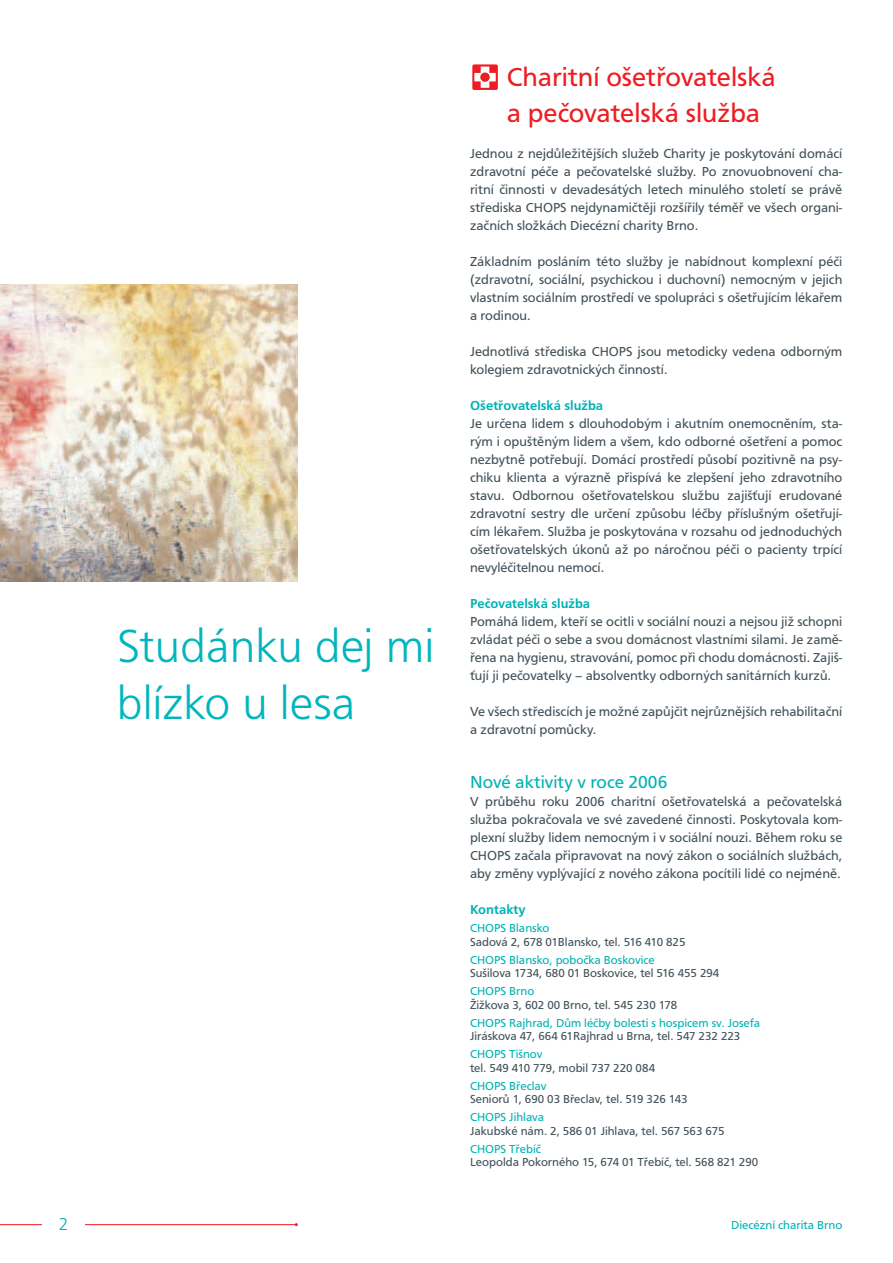
<style>
.page{position:relative;width:893px;height:1263px;background:#fff}
.page>*{position:absolute;margin:0;border:0;box-sizing:border-box;transform-origin:0 0}
.t1{font:300 48px/57px "F015 TOT";color:#00b6bc}
.t2{font:27px/36px "F015 TOT";color:#ee1d23}
.t3{font:18px "F015 TOT";color:#00b2b5}
.t4{font:300 18px "F015 TOT";color:#00b2b5}
.t5{font:13.5px/18px "F015 TOT";color:#425159;text-align:justify}
.t6{font:500 13.5px "F015 TOT";color:#00b2b5}
.t7{font:12px "F015 TOT";color:#425159}
.t8{font:12px "F015 TOT";color:#00b2b5}
</style>
<div class="page">
<hr style="left:1px;top:1224px;width:295px;height:1px;background:#ee1d23">
<div style="left:43px;top:1217px;width:42px;height:21px;background:#fff"></div>
<svg style="left:472px;top:64px;width:26px;height:26px"></svg>
<div style="left:480px;top:73px;width:9px;height:9px;background:#ee1d23;border-radius:50%"></div>
<img style="left:1px;top:284px;width:297px;height:298px">
<h1 class="t1" style="left:117px;top:621px;width:319px">Studánku dej mi blízko u lesa</h1>
<h2 class="t2" style="left:507px;top:61px;width:270px">Charitní ošetřovatelská a pečovatelská služba</h2>
<p class="t5" style="left:470px;top:146px;width:374px">Jednou z nejdůležitějších služeb Charity je poskytování domácí zdravotní péče a pečovatelské služby. Po znovuobnovení cha&shy;ritní činnosti v devadesátých letech minulého století se právě střediska CHOPS nejdynamičtěji rozšířily téměř ve všech organi&shy;začních složkách Diecézní charity Brno.</p>
<p class="t5" style="left:470px;top:254px;width:374px">Základním posláním této služby je nabídnout komplexní péči (zdravotní, sociální, psychickou i duchovní) nemocným v jejich vlastním sociálním prostředí ve spolupráci s ošetřujícím lékařem a rodinou.</p>
<p class="t5" style="left:470px;top:344px;width:374px">Jednotlivá střediska CHOPS jsou metodicky vedena odborným kolegiem zdravotnických činností.</p>
<p class="t6" style="left:470px;top:400px;width:135px">Ošetřovatelská služba</p>
<p class="t5" style="left:470px;top:416px;width:374px">Je určena lidem s dlouhodobým i akutním onemocněním, sta&shy;rým i opuštěným lidem a všem, kdo odborné ošetření a pomoc nezbytně potřebují. Domácí prostředí působí pozitivně na psy&shy;chiku klienta a výrazně přispívá ke zlepšení jeho zdravotního stavu. Odbornou ošetřovatelskou službu zajišťují erudované zdravotní sestry dle určení způsobu léčby příslušným ošetřují&shy;cím lékařem. Služba je poskytována v rozsahu od jednoduchých ošetřovatelských úkonů až po náročnou péči o pacienty trpící nevyléčitelnou nemocí.</p>
<p class="t6" style="left:470px;top:598px;width:122px">Pečovatelská služba</p>
<p class="t5" style="left:470px;top:614px;width:374px">Pomáhá lidem, kteří se ocitli v sociální nouzi a nejsou již schopni zvládat péči o sebe a svou domácnost vlastními silami. Je zamě&shy;řena na hygienu, stravování, pomoc při chodu domácnosti. Zajiš&shy;ťují ji pečovatelky – absolventky odborných sanitárních kurzů.</p>
<p class="t5" style="left:470px;top:704px;width:374px">Ve všech střediscích je možné zapůjčit nejrůznějších rehabilitační a zdravotní pomůcky.</p>
<h3 class="t3" style="left:470px;top:775px;width:199px">Nové aktivity v roce 2006</h3>
<p class="t5" style="left:470px;top:794px;width:374px">V průběhu roku 2006 charitní ošetřovatelská a pečovatelská služba pokračovala ve své zavedené činnosti. Poskytovala kom&shy;plexní služby lidem nemocným i v sociální nouzi. Během roku se CHOPS začala připravovat na nový zákon o sociálních službách, aby změny vyplývající z nového zákona pocítili lidé co nejméně.</p>
<p class="t6" style="left:470px;top:904px;width:57px">Kontakty</p>
<p class="t8" style="left:470px;top:924px;width:81px">CHOPS Blansko</p>
<p class="t7" style="left:470px;top:937px;width:217px">Sadová 2, 678 01Blansko, tel. 516 410 825</p>
<p class="t8" style="left:470px;top:955px;width:186px">CHOPS Blansko, pobočka Boskovice</p>
<p class="t7" style="left:470px;top:969px;width:251px">Sušilova 1734, 680 01 Boskovice, tel 516 455 294</p>
<p class="t8" style="left:470px;top:987px;width:66px">CHOPS Brno</p>
<p class="t7" style="left:470px;top:1000px;width:209px">Žižkova 3, 602 00 Brno, tel. 545 230 178</p>
<p class="t8" style="left:470px;top:1018px;width:291px">CHOPS Rajhrad, Dům léčby bolesti s hospicem sv. Josefa</p>
<p class="t7" style="left:470px;top:1032px;width:272px">Jiráskova 47, 664 61Rajhrad u Brna, tel. 547 232 223</p>
<p class="t8" style="left:470px;top:1050px;width:74px">CHOPS Tišnov</p>
<p class="t7" style="left:470px;top:1063px;width:186px">tel. 549 410 779, mobil 737 220 084</p>
<p class="t8" style="left:470px;top:1081px;width:78px">CHOPS Břeclav</p>
<p class="t7" style="left:470px;top:1095px;width:219px">Seniorů 1, 690 03 Břeclav, tel. 519 326 143</p>
<p class="t8" style="left:470px;top:1113px;width:75px">CHOPS Jihlava</p>
<p class="t7" style="left:470px;top:1126px;width:256px">Jakubské nám. 2, 586 01 Jihlava, tel. 567 563 675</p>
<p class="t8" style="left:470px;top:1144px;width:72px">CHOPS Třebíč</p>
<p class="t7" style="left:470px;top:1158px;width:290px">Leopolda Pokorného 15, 674 01 Třebíč, tel. 568 821 290</p>
<h3 class="t4" style="left:59px;top:1217px;width:11px">2</h3>
<p class="t8" style="left:731px;top:1220px;width:113px">Diecézní charita Brno</p>
</div>
